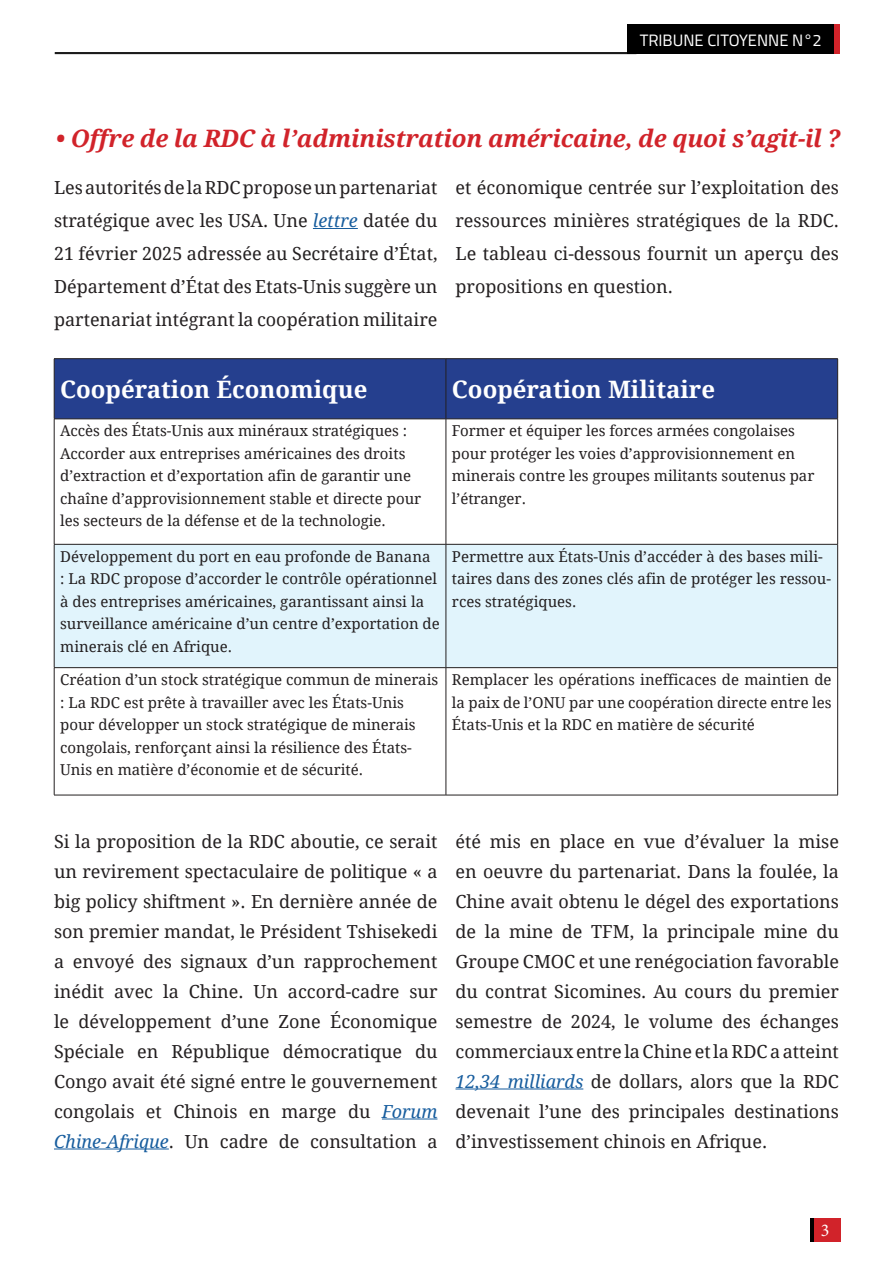
<style>
.page{position:relative;width:893px;height:1263px;background:#fff}
.page>*{position:absolute;margin:0;border:0;box-sizing:border-box;transform-origin:0 0}
.t1{font:italic 700 24px "Droid Serif";letter-spacing:-.01em;color:#d1232a}
.t2{font:700 24px "Droid Serif";color:#fff}
.t3{font:18px/30px "Droid Serif";color:#231f20;text-align:justify}
.t4{font:18px "Minion Pro";color:#fff}
.t5{font:16.5px "Cairo";color:#fff}
.t6{font:15px/22.5px "Droid Serif";color:#231f20}
.s1{font-style:italic;color:#175d9e}
</style>
<div class="page">
<div style="left:627px;top:24px;width:208px;height:30px;background:#000"></div>
<div style="left:834px;top:24px;width:6px;height:30px;background:#d1232a"></div>
<div style="left:812px;top:1218px;width:28px;height:24px;background:#d1232a"></div>
<hr style="left:810px;top:1218px;width:4px;height:24px;background:#000">
<hr style="left:55px;top:52px;width:581px;height:1px;background:#000">
<hr style="left:55px;top:53px;width:581px;height:1px;background:#000">
<hr style="left:313px;top:228px;width:45px;height:1px;background:#175d9e">
<hr style="left:382px;top:1118px;width:55px;height:1px;background:#175d9e">
<hr style="left:54px;top:1148px;width:115px;height:1px;background:#175d9e">
<hr style="left:455px;top:1088px;width:128px;height:1px;background:#175d9e">
<div style="left:55px;top:359px;width:782px;height:60px;background:#253f8e"></div>
<div style="left:55px;top:545px;width:782px;height:122px;background:#e1f4fc"></div>
<hr style="left:54px;top:358px;width:392px;height:1px;background:#231f20">
<hr style="left:54px;top:359px;width:1px;height:60px;background:#231f20">
<hr style="left:446px;top:358px;width:392px;height:1px;background:#231f20">
<hr style="left:446px;top:359px;width:1px;height:60px;background:#231f20">
<hr style="left:837px;top:359px;width:1px;height:60px;background:#231f20">
<hr style="left:54px;top:419px;width:392px;height:1px;background:#231f20">
<hr style="left:54px;top:419px;width:1px;height:125px;background:#231f20">
<hr style="left:446px;top:419px;width:392px;height:1px;background:#231f20">
<hr style="left:446px;top:419px;width:1px;height:125px;background:#231f20">
<hr style="left:837px;top:419px;width:1px;height:125px;background:#231f20">
<hr style="left:54px;top:544px;width:392px;height:1px;background:#231f20">
<hr style="left:54px;top:544px;width:1px;height:123px;background:#231f20">
<hr style="left:446px;top:544px;width:392px;height:1px;background:#231f20">
<hr style="left:446px;top:544px;width:1px;height:123px;background:#231f20">
<hr style="left:837px;top:544px;width:1px;height:123px;background:#231f20">
<hr style="left:54px;top:667px;width:392px;height:1px;background:#231f20">
<hr style="left:54px;top:668px;width:1px;height:127px;background:#231f20">
<hr style="left:446px;top:667px;width:392px;height:1px;background:#231f20">
<hr style="left:446px;top:668px;width:1px;height:127px;background:#231f20">
<hr style="left:837px;top:668px;width:1px;height:127px;background:#231f20">
<hr style="left:54px;top:795px;width:392px;height:1px;background:#231f20">
<hr style="left:446px;top:795px;width:392px;height:1px;background:#231f20">
<p class="t5" style="left:640px;top:28px;width:184px">TRIBUNE CITOYENNE N°2</p>
<h1 class="t1" style="left:55px;top:125px;width:786px">• Offre de la RDC à l’administration américaine, de quoi s’agit-il ?</h1>
<p class="t3" style="left:54px;top:171px;width:385px;line-height:33px">Les autorités de la RDC propose un partenariat stratégique avec les USA. Une <span class="s1">lettre</span> datée du 21 février 2025 adressée au Secrétaire d’État, Département d’État des Etats-Unis suggère un partenariat intégrant la coopération militaire</p>
<p class="t3" style="left:455px;top:171px;width:385px;line-height:33px">et économique centrée sur l’exploitation des ressources minières stratégiques de la RDC.<br>Le tableau ci-dessous fournit un aperçu des propositions en question.</p>
<h1 class="t2" style="left:60px;top:376px;width:309px">Coopération Économique</h1>
<h1 class="t2" style="left:452px;top:376px;width:265px">Coopération Militaire</h1>
<p class="t6" style="left:60px;top:420px;width:363px">Accès des États-Unis aux minéraux stratégiques :<br>Accorder aux entreprises américaines des droits d’extraction et d’exportation afin de garantir une chaîne d’approvisionnement stable et directe pour les secteurs de la défense et de la technologie.</p>
<p class="t6" style="left:452px;top:420px;width:364px">Former et équiper les forces armées congolaises pour protéger les voies d’approvisionnement en minerais contre les groupes militants soutenus par l’étranger.</p>
<p class="t6" style="left:60px;top:545px;width:381px">Développement du port en eau profonde de Banana<br>: La RDC propose d’accorder le contrôle opérationnel à des entreprises américaines, garantissant ainsi la surveillance américaine d’un centre d’exportation de minerais clé en Afrique.</p>
<p class="t6" style="left:452px;top:545px;width:381px">Permettre aux États-Unis d’accéder à des bases mili&shy;taires dans des zones clés afin de protéger les ressou&shy;rces stratégiques.</p>
<p class="t6" style="left:60px;top:669px;width:380px">Création d’un stock stratégique commun de minerais : La RDC est prête à travailler avec les États-Unis pour développer un stock stratégique de minerais congolais, renforçant ainsi la résilience des États-Unis en matière d’économie et de sécurité.</p>
<p class="t6" style="left:452px;top:669px;width:381px;text-align:justify">Remplacer les opérations inefficaces de maintien de la paix de l’ONU par une coopération directe entre les États-Unis et la RDC en matière de sécurité</p>
<p class="t3" style="left:54px;top:826px;width:385px">Si la proposition de la RDC aboutie, ce serait un revirement spectaculaire de politique « a big policy shiftment ». En dernière année de son premier mandat, le Président Tshisekedi a envoyé des signaux d’un rapprochement inédit avec la Chine. Un accord-cadre sur le développement d’une Zone Économique Spéciale en République démocratique du Congo avait été signé entre le gouvernement congolais et Chinois en marge du <span class="s1">Forum Chine-Afrique</span>. Un cadre de consultation a</p>
<p class="t3" style="left:455px;top:826px;width:385px">été mis en place en vue d’évaluer la mise en oeuvre du partenariat. Dans la foulée, la Chine avait obtenu le dégel des exportations de la mine de TFM, la principale mine du Groupe CMOC et une renégociation favorable du contrat Sicomines. Au cours du premier semestre de 2024, le volume des échanges commerciaux entre la Chine et la RDC a atteint <span class="s1">12,34 milliards</span> de dollars, alors que la RDC devenait l’une des principales destinations d’investissement chinois en Afrique.</p>
<p class="t4" style="left:821px;top:1219px;width:10px">3</p>
</div>
